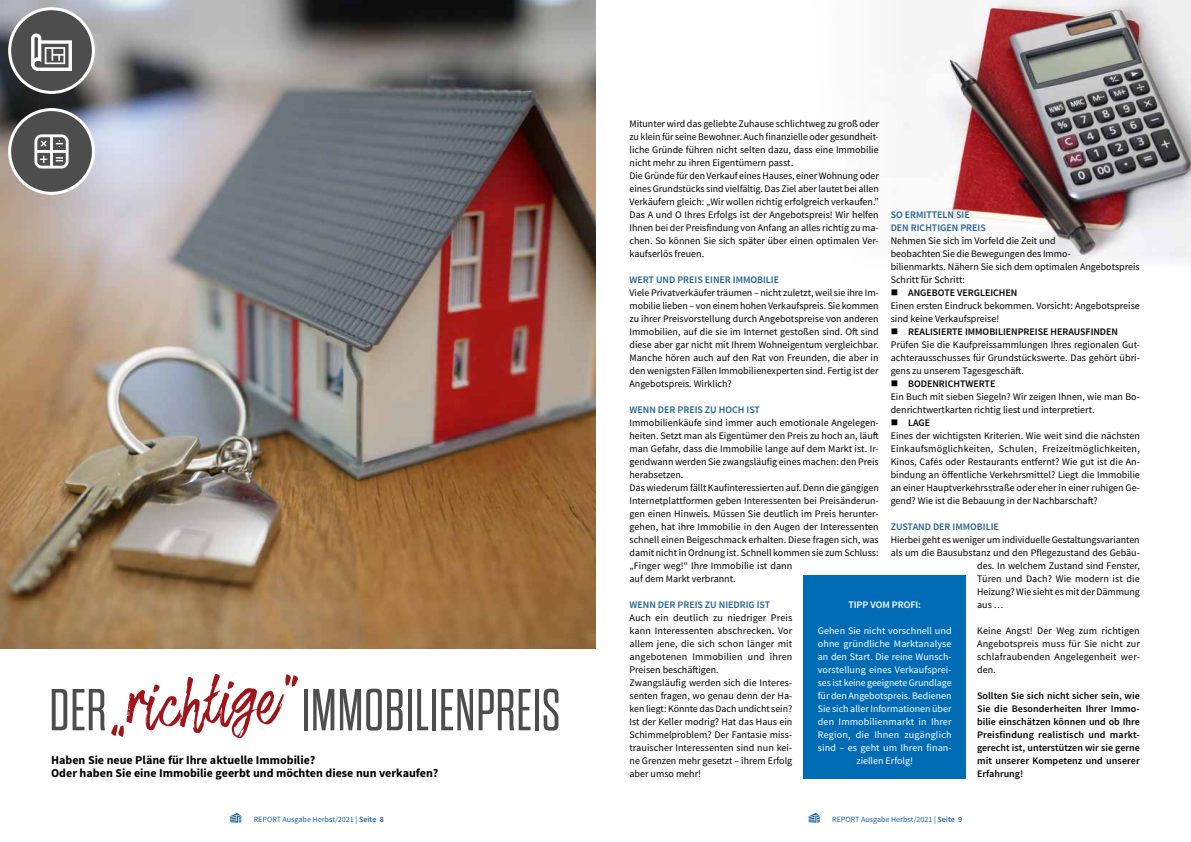
<style>
.page{position:relative;width:1191px;height:842px;background:#fff}
.page>*{position:absolute;margin:0;border:0;box-sizing:border-box;transform-origin:0 0}
.t1{font:113.3px "Fusterd Brush";color:#9e151a}
.t2{font:112.7px "Fusterd Brush";color:#9e151a}
.t3{font:300 59px "Dharma Gothic E";letter-spacing:.005em;color:#4d4d4e}
.t4{font:700 12px/13px "Source Sans Pro";color:#000}
.t5{font:10px/13px "Source Sans Pro";color:#000}
.t6{font:10px/13px "Source Sans Pro";color:#fff;text-align:center}
.t7{font:600 10px/13px "Source Sans Pro";color:#000;text-align:justify}
.t8{font:600 10px/13px "Source Sans Pro";color:#23618f}
.t9{font:600 10px "Source Sans Pro";color:#fff}
.t10{font:8px "Source Sans Pro";color:#23618f}
.s1{font-weight:600}
</style>
<div class="page">
<img style="left:903px;top:0;width:288px;height:264px">
<div style="left:803px;top:575px;width:162px;height:203px;background:#006cb5"></div>
<img style="left:0;top:0;width:595px;height:648px">
<div style="left:10px;top:110px;width:83px;height:83px;background:#4d4d4e;border-radius:50%"></div>
<div style="left:8px;top:108px;width:87px;height:87px;border:3px solid #fff;border-radius:50%"></div>
<svg style="left:34px;top:134px;width:35px;height:35px"></svg>
<div style="left:10px;top:9px;width:83px;height:83px;background:#4d4d4e;border-radius:50%"></div>
<div style="left:8px;top:7px;width:87px;height:87px;border:3px solid #fff;border-radius:50%"></div>
<svg style="left:31px;top:34px;width:41px;height:37px"></svg>
<svg style="left:229px;top:813px;width:13px;height:10px"></svg>
<svg style="left:807px;top:813px;width:14px;height:10px"></svg>
<h1 class="t1" style="left:126px;top:650px;width:156px;rotate:-2deg">richtige</h1>
<h2 class="t2" style="left:283px;top:661px;width:19px">"</h2>
<h3 class="t3" style="left:49px;top:681px;width:59px">DER</h3>
<h3 class="t3" style="left:301px;top:681px;width:261px">IMMOBILIENPREIS</h3>
<p class="t4" style="left:51px;top:754px;width:389px">Haben Sie neue Pläne für Ihre aktuelle Immobilie?<br>Oder haben Sie eine Immobilie geerbt und möchten diese nun verkaufen?</p>
<h2 class="t2" style="left:126px;top:750px;width:19px;rotate:-180deg">"</h2>
<p class="t5" style="left:629px;top:117px;width:251px">Mitunter wird das geliebte Zuhause schlichtweg zu groß oder zu klein für seine Bewohner. Auch finanzielle oder gesundheit&shy;liche Gründe führen nicht selten dazu, dass eine Immobilie nicht mehr zu ihren Eigentümern passt.<br>Die Gründe für den Verkauf eines Hauses, einer Wohnung oder eines Grundstücks sind vielfältig. Das Ziel aber lautet bei allen Verkäufern gleich: „Wir wollen richtig erfolgreich verkaufen.” Das A und O Ihres Erfolgs ist der Angebotspreis! Wir helfen Ihnen bei der Preisfindung von Anfang an alles richtig zu ma&shy;chen. So können Sie sich später über einen optimalen Ver&shy;kaufserlös freuen.</p>
<p class="t8" style="left:629px;top:273px;width:151px">WERT UND PREIS EINER IMMOBILIE</p>
<p class="t5" style="left:629px;top:286px;width:251px;text-align:justify">Viele Privatverkäufer träumen – nicht zuletzt, weil sie ihre Im&shy;mobilie lieben – von einem hohen Verkaufspreis. Sie kommen zu ihrer Preisvorstellung durch Angebotspreise von anderen Immobilien, auf die sie im Internet gestoßen sind. Oft sind diese aber gar nicht mit Ihrem Wohneigentum vergleichbar.<br>Manche hören auch auf den Rat von Freunden, die aber in den wenigsten Fällen Immobilienexperten sind. Fertig ist der Angebotspreis. Wirklich?</p>
<p class="t8" style="left:629px;top:403px;width:132px">WENN DER PREIS ZU HOCH IST</p>
<p class="t5" style="left:629px;top:416px;width:251px">Immobilienkäufe sind immer auch emotionale Angelegen&shy;heiten. Setzt man als Eigentümer den Preis zu hoch an, läuft man Gefahr, dass die Immobilie lange auf dem Markt ist. Ir&shy;gendwann werden Sie zwangsläufig eines machen: den Preis herabsetzen.<br>Das wiederum fällt Kaufinteressierten auf. Denn die gängigen Internetplattformen geben Interessenten bei Preisänderun&shy;gen einen Hinweis. Müssen Sie deutlich im Preis herunter&shy;gehen, hat ihre Immobilie in den Augen der Interessenten schnell einen Beigeschmack erhalten. Diese fragen sich, was damit nicht in Ordnung ist. Schnell kommen sie zum Schluss: „Finger weg!“ Ihre Immobilie ist dann<br>auf dem Markt verbrannt.</p>
<p class="t8" style="left:629px;top:598px;width:142px">WENN DER PREIS ZU NIEDRIG IST</p>
<p class="t5" style="left:629px;top:611px;width:164px">Auch ein deutlich zu niedriger Preis kann Interessenten abschrecken. Vor allem jene, die sich schon länger mit angebotenen Immobilien und ihren Preisen beschäftigen.<br>Zwangsläufig werden sich die Interes&shy;senten fragen, wo genau denn der Ha&shy;ken liegt: Könnte das Dach undicht sein?<br>Ist der Keller modrig? Hat das Haus ein Schimmelproblem? Der Fantasie miss&shy;trauischer Interessenten sind nun kei&shy;ne Grenzen mehr gesetzt – ihrem Erfolg aber umso mehr!</p>
<p class="t8" style="left:890px;top:208px;width:96px">SO ERMITTELN SIE<br>DEN RICHTIGEN PREIS</p>
<p class="t5" style="left:890px;top:234px;width:250px">Nehmen Sie sich im Vorfeld die Zeit und<br>beobachten Sie die Bewegungen des Immo-<br>bilienmarkts. Nähern Sie sich dem optimalen Angebotspreis Schritt für Schritt:</p>
<p class="t5" style="left:890px;top:286px;width:251px">■ <span class="s1">ANGEBOTE VERGLEICHEN<br></span>Einen ersten Eindruck bekommen. Vorsicht: Angebotspreise sind keine Verkaufspreise!</p>
<p class="t5" style="left:890px;top:325px;width:251px">■ <span class="s1">REALISIERTE IMMOBILIENPREISE HERAUSFINDEN </span>Prüfen Sie die Kaufpreissammlungen Ihres regionalen Gut&shy;achterausschusses für Grundstückswerte. Das gehört übri&shy;gens zu unserem Tagesgeschäft.</p>
<p class="t5" style="left:890px;top:377px;width:250px">■ <span class="s1">BODENRICHTWERTE<br></span>Ein Buch mit sieben Siegeln? Wir zeigen Ihnen, wie man Bo&shy;denrichtwertkarten richtig liest und interpretiert.</p>
<p class="t5" style="left:890px;top:416px;width:251px">■ <span class="s1">LAGE<br></span>Eines der wichtigsten Kriterien. Wie weit sind die nächsten Einkaufsmöglichkeiten, Schulen, Freizeitmöglichkeiten, Kinos, Cafés oder Restaurants entfernt? Wie gut ist die An&shy;bindung an öffentliche Verkehrsmittel? Liegt die Immobilie an einer Hauptverkehrsstraße oder eher in einer ruhigen Ge&shy;gend? Wie ist die Bebauung in der Nachbarschaft?</p>
<p class="t8" style="left:890px;top:520px;width:110px">ZUSTAND DER IMMOBILIE</p>
<p class="t5" style="left:890px;top:533px;width:250px">Hierbei geht es weniger um individuelle Gestaltungsvarianten</p>
<p class="t5" style="left:890px;top:546px;width:251px">als um die Bausubstanz und den Pflegezustand des Gebäu-</p>
<p class="t5" style="left:977px;top:559px;width:164px">des. In welchem Zustand sind Fenster,</p>
<p class="t5" style="left:977px;top:572px;width:164px">Türen und Dach? Wie modern ist die</p>
<p class="t5" style="left:977px;top:585px;width:164px">Heizung? Wie sieht es mit der Dämmung</p>
<p class="t5" style="left:977px;top:598px;width:28px">aus …</p>
<p class="t5" style="left:977px;top:624px;width:164px;text-align:justify">Keine Angst! Der Weg zum richtigen Angebotspreis muss für Sie nicht zur schlafraubenden Angelegenheit wer&shy;den.</p>
<p class="t7" style="left:977px;top:689px;width:164px">Sollten Sie sich nicht sicher sein, wie Sie die Besonderheiten Ihrer Immo&shy;bilie einschätzen können und ob Ihre Preisfindung realistisch und markt&shy;gerecht ist, unterstützen wir sie gerne mit unserer Kompetenz und unserer Erfahrung!</p>
<p class="t9" style="left:848px;top:598px;width:74px">TIPP VOM PROFI:</p>
<p class="t6" style="left:818px;top:624px;width:135px">Gehen Sie nicht vorschnell und ohne gründliche Marktanalyse an den Start. Die reine Wunsch&shy;vorstellung eines Verkaufsprei&shy;ses ist keine geeignete Grundlage für den Angebotspreis. Bedienen<br>Sie sich aller Informationen über den Immobilienmarkt in Ihrer<br>Region, die Ihnen zugänglich sind – es geht um Ihren finan&shy;ziellen Erfolg!</p>
<p class="t10" style="left:254px;top:814px;width:132px">REPORT Ausgabe Herbst/2021 | <span class="s1">Seite 8</span></p>
<p class="t10" style="left:832px;top:814px;width:132px">REPORT Ausgabe Herbst/2021 | <span class="s1">Seite 9</span></p>
</div>
